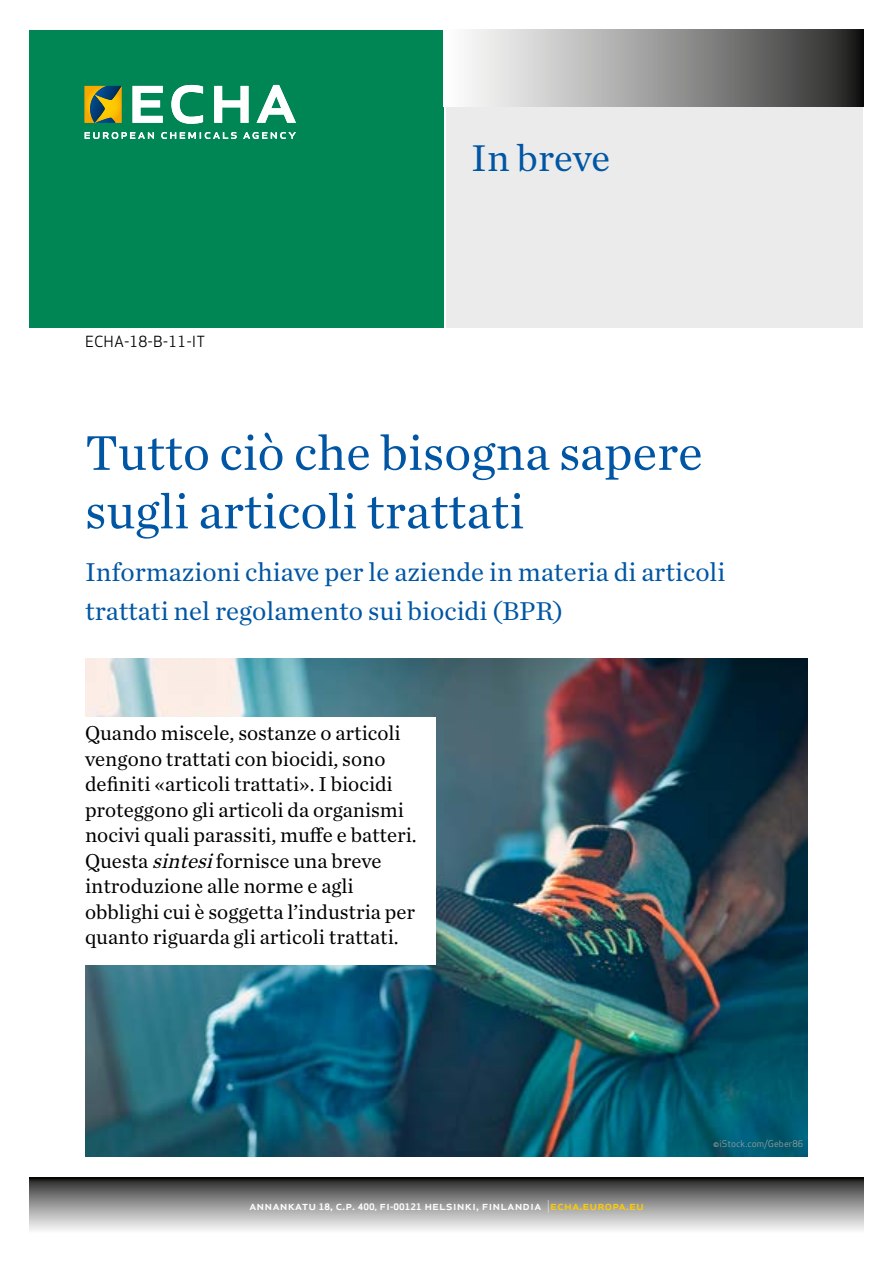
<style>
.page{position:relative;width:893px;height:1263px;background:#fff}
.page>*{position:absolute;margin:0;border:0;box-sizing:border-box;transform-origin:0 0}
.t1{font:51px/58.5px "Chronicle Text G1";color:#0056a4}
.t2{font:39px "Chronicle Text G1";color:#0056a4}
.t3{font:27px/39px "Chronicle Text G1";color:#0056a4}
.t4{font:21px/25.5px "Chronicle Text G1";color:#000}
.t5{font:15px "Apex Sans";color:#000}
.t6{font:500 12.15px "Apex Sans";color:#fff;scale:1.08 1}
.t7{font:9px "Apex Sans";color:#9d9d9c}
.s1{font-style:italic}
.s2{font-weight:700;font-size:8.7px}
.s3{font-weight:700;font-size:8.25px}
.s4{font-weight:300}
.s5{color:#fc0}
</style>
<div class="page">
<svg style="left:30px;top:1178px;width:833px;height:52px;background:#909090"></svg>
<div style="left:446px;top:106px;width:417px;height:221px;background:#ebebeb"></div>
<div style="left:30px;top:30px;width:414px;height:297px;background:#008654"></div>
<svg style="left:469px;top:30px;width:394px;height:76px;background:#939292"></svg>
<svg style="left:85px;top:132px;width:211px;height:7px"></svg>
<svg style="left:133px;top:85px;width:163px;height:39px"></svg>
<svg style="left:85px;top:86px;width:36px;height:37px"></svg>
<img style="left:85px;top:659px;width:723px;height:498px">
<div style="left:30px;top:717px;width:406px;height:247px;background:#fff"></div>
<p class="t5" style="left:85px;top:329px;width:122px">ECHA-18-B-11-IT</p>
<h2 class="t2" style="left:471px;top:128px;width:141px">In breve</h2>
<h1 class="t1" style="left:85px;top:421px;width:619px">Tutto ciò che bisogna sapere sugli articoli trattati</h1>
<p class="t3" style="left:85px;top:551px;width:642px">Informazioni chiave per le aziende in materia di articoli trattati nel regolamento sui biocidi (BPR)</p>
<p class="t4" style="left:85px;top:719px;width:333px">Quando miscele, sostanze o articoli vengono trattati con biocidi, sono definiti «articoli trattati». I biocidi proteggono gli articoli da organismi nocivi quali parassiti, muffe e batteri.<br>Questa <span class="s1">sintesi</span>fornisce una breve introduzione alle norme e agli obblighi cui è soggetta l’industria per quanto riguarda gli articoli trattati.</p>
<p class="t6" style="left:249px;top:1195px;width:367px">annankatu <span class="s2">18</span>, c.p. <span class="s2">400,</span> fi<span class="s3">-</span><span class="s2">00121</span> helsinki, finlandia <span class="s4">|</span><span class="s5">echa.europa.eu</span></p>
<p class="t7" style="left:713px;top:1136px;width:91px">©iStock.com/Geber86</p>
</div>
